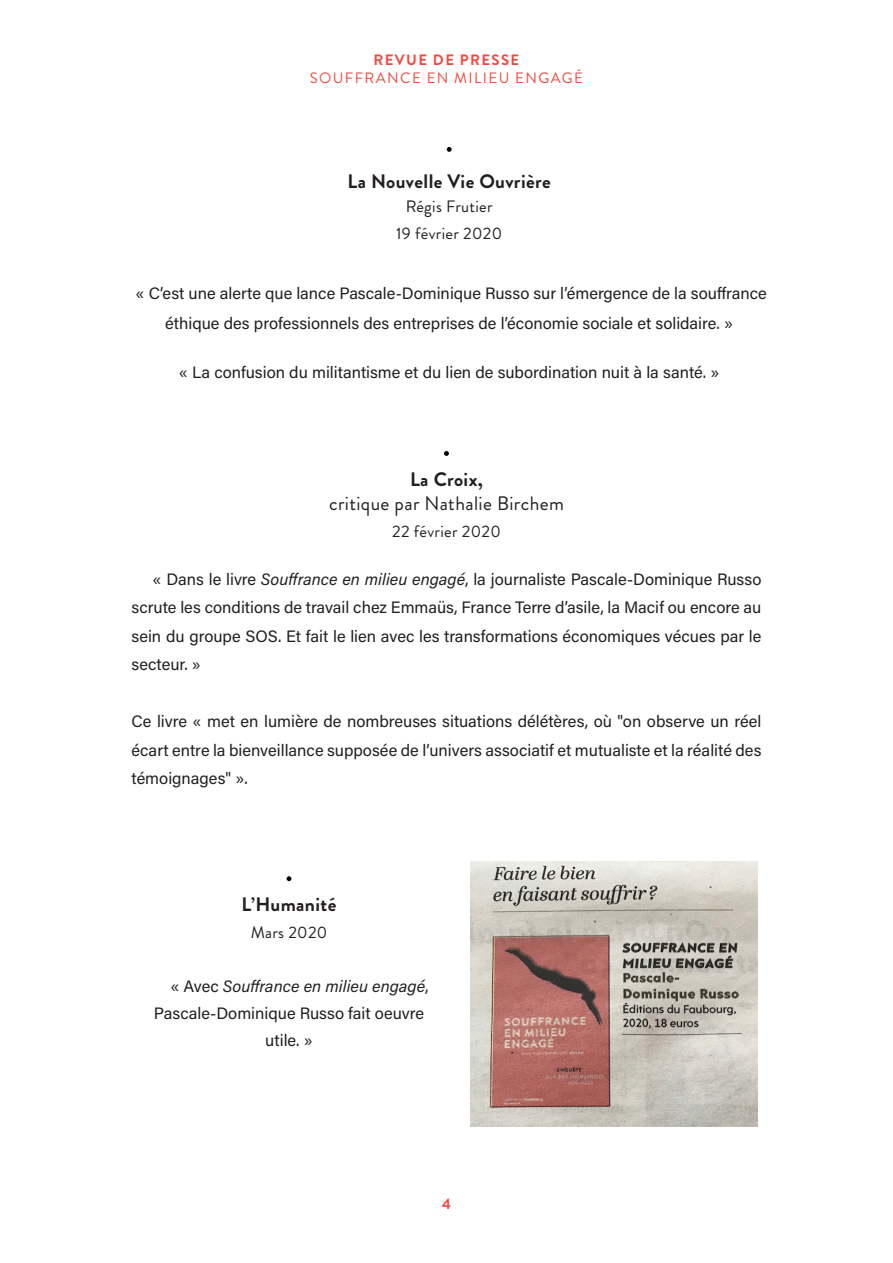
<style>
.page{position:relative;width:893px;height:1263px;background:#fff}
.page>*{position:absolute;margin:0;border:0;box-sizing:border-box;transform-origin:0 0}
.t1{font:700 19.5px "Brandon Grotesque";letter-spacing:.02em;color:#231f20}
.t2{font:19.5px "Brandon Grotesque";letter-spacing:.02em;color:#231f20}
.t3{font:16.5px/28.5px "Acumin Pro";color:#231f20;text-align:justify}
.t4{font:16.5px "Brandon Grotesque";letter-spacing:.02em;color:#231f20}
.t5{font:16.5px "Acumin Variable Concept";letter-spacing:.015em;color:#231f20}
.t6{font:15px "Brandon Grotesque";letter-spacing:.09em;color:#ef4940}
.t7{font:700 15px "Brandon Grotesque";letter-spacing:.09em;color:#ef4940}
.s1{font-family:"Acumin Variable Concept"}
.s2{font-family:"Acumin Pro"}
</style>
<div class="page">
<svg style="left:447px;top:147px;width:5px;height:5px"></svg>
<svg style="left:444px;top:451px;width:5px;height:5px"></svg>
<img style="left:470px;top:861px;width:287px;height:265px">
<svg style="left:287px;top:876px;width:4px;height:5px"></svg>
<p class="t7" style="left:373px;top:49px;width:147px">REVUE DE PRESSE</p>
<p class="t6" style="left:310px;top:67px;width:275px">SOUFFRANCE EN MILIEU ENGAGÉ</p>
<p class="t1" style="left:348px;top:168px;width:205px">La Nouvelle Vie Ouvrière</p>
<p class="t4" style="left:406px;top:195px;width:89px">Régis Frutier</p>
<p class="t4" style="left:396px;top:222px;width:107px">19 février 2020</p>
<p class="t3" style="left:136px;top:277px;width:633px;line-height:30px;text-align:center">« C’est une alerte que lance Pascale-Dominique Russo sur l’émergence de la souffrance éthique des professionnels des entreprises de l’économie sociale et solidaire. »</p>
<p class="t3" style="left:179px;top:358px;width:542px">« La confusion du militantisme et du lien de subordination nuit à la santé. »</p>
<p class="t1" style="left:410px;top:466px;width:74px">La Croix,</p>
<p class="t2" style="left:329px;top:490px;width:236px">critique par Nathalie Birchem</p>
<p class="t4" style="left:392px;top:520px;width:110px">22 février 2020</p>
<p class="t3" style="left:132px;top:564px;width:631px;text-indent:21px">« Dans le livre <span class="s1">Souffrance en milieu engagé</span>, la journaliste Pascale-Dominique Russo scrute les conditions de travail chez Emmaüs, France Terre d’asile, la Macif ou encore au sein du groupe SOS. Et fait le lien avec les transformations économiques vécues par le secteur. »</p>
<p class="t3" style="left:132px;top:707px;width:631px">Ce livre « met en lumière de nombreuses situations délétères, où "on observe un réel écart entre la bienveillance supposée de l’univers associatif et mutualiste et la réalité des témoignages" ».</p>
<p class="t1" style="left:242px;top:891px;width:96px">L’Humanité</p>
<p class="t4" style="left:251px;top:921px;width:78px">Mars 2020</p>
<p class="t5" style="left:170px;top:975px;width:260px"><span class="s2">« Avec</span> Souffrance en milieu engagé<span class="s2">,</span></p>
<p class="t3" style="left:154px;top:998px;width:272px">Pascale-Dominique Russo fait oeuvre</p>
<p class="t3" style="left:265px;top:1025px;width:49px">utile. »</p>
<p class="t7" style="left:442px;top:1193px;width:10px">4</p>
</div>
